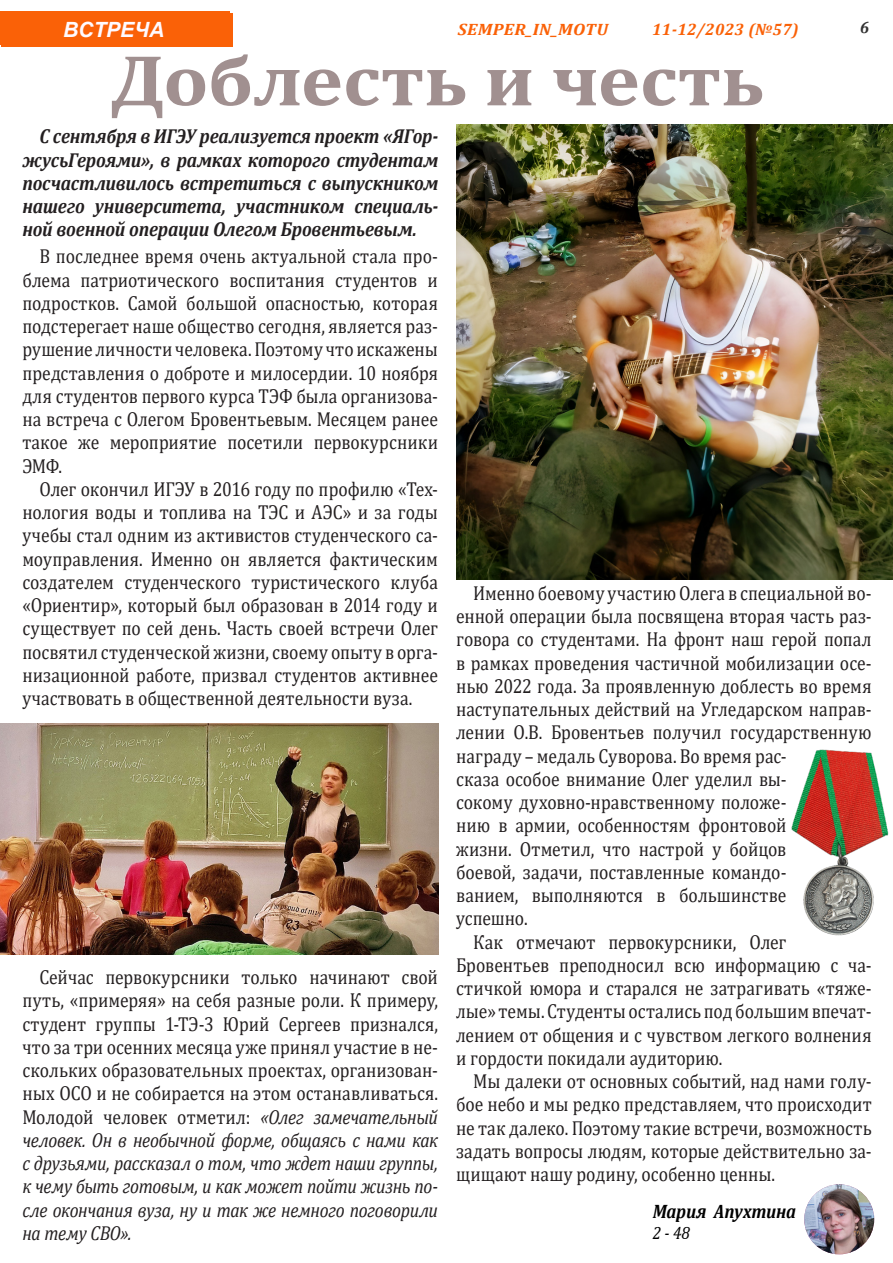
<style>
.page{position:relative;width:893px;height:1263px;background:#fff}
.page>*{position:absolute;margin:0;border:0;box-sizing:border-box;transform-origin:0 0}
.Основной{font:700 72.9px "Cambria";letter-spacing:-.005em;color:#a19090;scale:1.1 1}
.t1{font:italic 700 21px "Arial";color:#fffaff}
.Основной-2{font:20.25px/23.2px "Cambria";color:#231f20;text-align:justify;scale:.87 1}
.Основной-3{font:italic 700 20.25px/23.2px "Cambria";letter-spacing:-.01em;color:#231f20;text-align:justify;scale:.89 1}
.Основной-4{font:italic 20.25px/23.2px "Cambria";letter-spacing:-.02em;color:#231f20;text-align:justify;scale:.87 1}
.Основной-5{font:italic 700 19.5px "Cambria";letter-spacing:-.01em;color:#000;scale:.89 1}
.Основной-6{font:italic 18px "Cambria";color:#000;scale:.89 1}
.t2{font:italic 700 16.5px "Cambria";letter-spacing:.02em;color:#fa6107}
.t3{font:italic 700 16.5px "Cambria";letter-spacing:.02em;color:#fa6107;scale:1.09 1}
.t4{font:italic 700 16.5px "Cambria";color:#323232}
.s1{font-style:italic}
</style>
<div class="page">
<div style="left:1px;top:13px;width:231px;height:34px;background:#fa6107"></div>
<div style="left:0;top:11px;width:230px;height:34px;background:#fa6107"></div>
<img style="left:0;top:723px;width:438px;height:231px">
<img style="left:456px;top:124px;width:437px;height:456px">
<img style="left:791px;top:749px;width:98px;height:187px">
<img style="left:804px;top:1184px;width:70px;height:70px;border-radius:35px">
<p class="t1" style="left:63px;top:16px;width:103px">ВСТРЕЧА</p>
<p class="t3" style="left:458px;top:18px;width:139px">SEMPER_IN_MOTU</p>
<p class="t2" style="left:652px;top:18px;width:148px">11-12/2023 (№57)</p>
<p class="t4" style="left:860px;top:16px;width:11px">6</p>
<p class="Основной" style="left:111px;top:29px;width:595px">Доблесть и честь</p>
<p class="Основной-3" style="left:22px;top:124px;width:469px;text-indent:17px">С сентября в ИГЭУ реализуется проект «ЯГор&shy;жусьГероями», в рамках которого студентам посчастливилось встретиться с выпускником нашего университета, участником специаль&shy;ной военной операции Олегом Бровентьевым.</p>
<p class="Основной-2" style="left:22px;top:245px;width:479px;text-indent:17px">В последнее время очень актуальной стала про&shy;блема патриотического воспитания студентов и подростков. Самой большой опасностью, которая подстерегает наше общество сегодня, является раз&shy;рушение личности человека. Поэтому что искажены представления о доброте и милосердии. 10 ноября для студентов первого курса ТЭФ была организова&shy;на встреча с Олегом Бровентьевым. Месяцем ранее такое же мероприятие посетили первокурсники ЭМФ.</p>
<p class="Основной-2" style="left:22px;top:477px;width:479px;text-indent:17px">Олег окончил ИГЭУ в 2016 году по профилю «Тех&shy;нология воды и топлива на ТЭС и АЭС» и за годы учебы стал одним из активистов студенческого са&shy;моуправления. Именно он является фактическим создателем студенческого туристического клуба «Ориентир», который был образован в 2014 году и существует по сей день. Часть своей встречи Олег посвятил студенческой жизни, своему опыту в орга&shy;низационной работе, призвал студентов активнее участвовать в общественной деятельности вуза.</p>
<p class="Основной-2" style="left:22px;top:965px;width:479px;text-indent:17px">Сейчас первокурсники только начинают свой путь, «примеряя» на себя разные роли. К примеру, студент группы 1-ТЭ-3 Юрий Сергеев признался, что за три осенних месяца уже принял участие в не&shy;скольких образовательных проектах, организован&shy;ных ОСО и не собирается на этом останавливаться.<br>Молодой человек отметил: <span class="s1">«Олег замечательный человек. Он в необычной форме, общаясь с нами как</span></p>
<p class="Основной-4" style="left:22px;top:1151px;width:479px">с друзьями, рассказал о том, что ждет наши группы, к чему быть готовым, и как может пойти жизнь по&shy;сле окончания вуза, ну и так же немного поговорили на тему СВО».</p>
<p class="Основной-2" style="left:456px;top:581px;width:479px;text-align:left;text-indent:17px">Именно боевому участию Олега в специальной во&shy;енной операции была посвящена вторая часть раз&shy;говора со студентами. На фронт наш герой попал в рамках проведения частичной мобилизации осе&shy;нью 2022 года. За проявленную доблесть во время наступательных действий на Угледарском направ&shy;лении О.В. Бровентьев получил государственную награду – медаль Суворова. Во время рас-<br>сказа особое внимание Олег уделил вы-<br>сокому духовно-нравственному положе-<br>нию в армии, особенностям фронтовой<br>жизни. Отметил, что настрой у бойцов<br>боевой, задачи, поставленные командо-<br>ванием, выполняются в большинстве<br>успешно.</p>
<p class="Основной-2" style="left:456px;top:930px;width:479px;text-align:left;text-indent:17px">Как отмечают первокурсники, Олег Бровентьев преподносил всю информацию с ча&shy;стичкой юмора и старался не затрагивать «тяже&shy;лые» темы. Студенты остались под большим впечат&shy;лением от общения и с чувством легкого волнения и гордости покидали аудиторию.</p>
<p class="Основной-2" style="left:456px;top:1069px;width:479px;text-indent:17px">Мы далеки от основных событий, над нами голу&shy;бое небо и мы редко представляем, что происходит не так далеко. Поэтому такие встречи, возможность задать вопросы людям, которые действительно за&shy;щищают нашу родину, особенно ценны.</p>
<p class="Основной-5" style="left:653px;top:1198px;width:163px">Мария Апухтина</p>
<p class="Основной-6" style="left:653px;top:1220px;width:43px">2 - 48</p>
</div>
